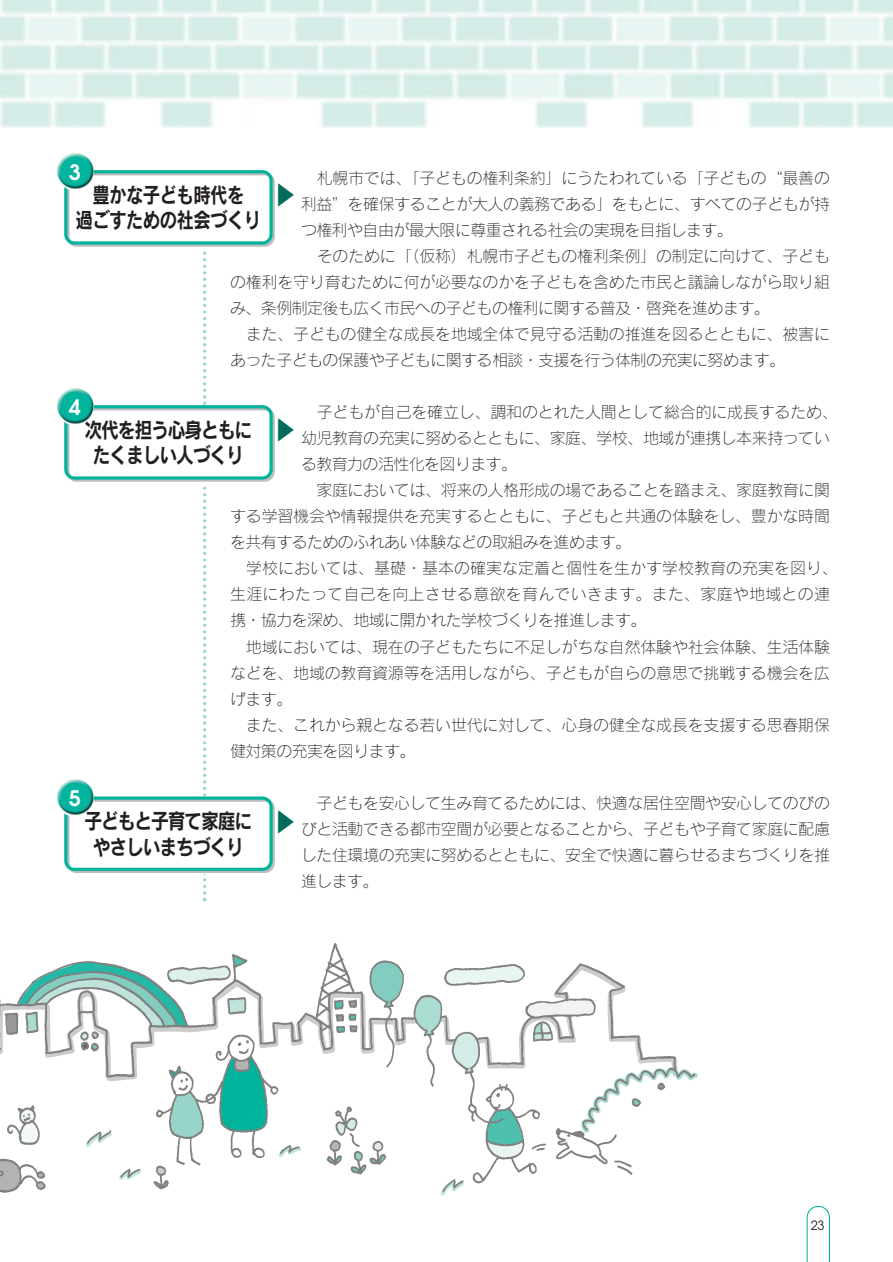
<style>
.page{position:relative;width:893px;height:1262px;background:#fff}
.page>*{position:absolute;margin:0;border:0;box-sizing:border-box;transform-origin:0 0}
.t1{font:21.3px/25.5px "Rodin CID B";letter-spacing:-.07em;color:#231f20;text-align:center;scale:.84 1}
.t2{font:21.3px/25.5px "Rodin CID B";letter-spacing:-.035em;color:#231f20;text-align:center;scale:.82 1}
.t3{font:600 21.3px "Avant Garde";color:#fff}
.t4{font:15.9px/26.1px "Rodin CID L";letter-spacing:-.025em;color:#231f20;text-align:justify}
.t5{font:15.9px/26.1px "Rodin CID L";letter-spacing:.005em;color:#231f20}
.t6{font:12.75px "Avant Garde";color:#231f20}
</style>
<div class="page">
<img style="left:0;top:0;width:892px;height:128px">
<svg style="left:806px;top:1205px;width:24px;height:56px"></svg>
<img style="left:56px;top:778px;width:38px;height:38px;border-radius:50%">
<img style="left:56px;top:152px;width:38px;height:38px;border-radius:50%">
<img style="left:56px;top:387px;width:38px;height:38px;border-radius:50%">
<img style="left:0;top:943px;width:694px;height:253px">
<svg style="left:64px;top:170px;width:211px;height:731px"></svg>
<h1 class="t3" style="left:69px;top:164px;width:13px">3</h1>
<p class="t4" style="left:301px;top:167px;width:530px;text-indent:16px">札幌市では、「子どもの権利条約」にうたわれている「子どもの“最善の利益”を確保することが大人の義務である」をもとに、すべての子どもが持つ権利や自由が最大限に尊重される社会の実現を目指します。</p>
<p class="t4" style="left:230px;top:245px;width:601px;text-indent:87px">そのために「（仮称）札幌市子どもの権利条例」の制定に向けて、子どもの権利を守り育むために何が必要なのかを子どもを含めた市民と議論しながら取り組み、条例制定後も広く市民への子どもの権利に関する普及・啓発を進めます。</p>
<p class="t4" style="left:230px;top:323px;width:601px;text-indent:16px">また、子どもの健全な成長を地域全体で見守る活動の推進を図るとともに、被害にあった子どもの保護や子どもに関する相談・支援を行う体制の充実に努めます。</p>
<p class="t4" style="left:301px;top:401px;width:538px;text-align:left;text-indent:16px">子どもが自己を確立し、調和のとれた人間として総合的に成長するため、幼児教育の充実に努めるとともに、家庭、学校、地域が連携し本来持っている教育力の活性化を図ります。</p>
<p class="t4" style="left:230px;top:479px;width:601px;text-indent:86px">家庭においては、将来の人格形成の場であることを踏まえ、家庭教育に関する学習機会や情報提供を充実するとともに、子どもと共通の体験をし、豊かな時間を共有するためのふれあい体験などの取組みを進めます。</p>
<p class="t5" style="left:230px;top:557px;width:609px;text-indent:16px">学校においては、基礎・基本の確実な定着と個性を生かす学校教育の充実を図り、生涯にわたって自己を向上させる意欲を育んでいきます。また、家庭や地域との連携・協力を深め、地域に開かれた学校づくりを推進します。</p>
<p class="t4" style="left:230px;top:635px;width:601px;text-indent:16px">地域においては、現在の子どもたちに不足しがちな自然体験や社会体験、生活体験などを、地域の教育資源等を活用しながら、子どもが自らの意思で挑戦する機会を広げます。</p>
<p class="t4" style="left:230px;top:713px;width:601px;text-indent:16px">また、これから親となる若い世代に対して、心身の健全な成長を支援する思春期保健対策の充実を図ります。</p>
<p class="t4" style="left:301px;top:792px;width:530px;text-indent:16px">子どもを安心して生み育てるためには、快適な居住空間や安心してのびのびと活動できる都市空間が必要となることから、子どもや子育て家庭に配慮した住環境の充実に努めるとともに、安全で快適に暮らせるまちづくりを推進します。</p>
<h1 class="t2" style="left:75px;top:185px;width:228px">豊かな子ども時代を<br>過ごすための社会づくり</h1>
<h1 class="t3" style="left:69px;top:399px;width:13px">4</h1>
<h1 class="t1" style="left:85px;top:420px;width:201px">次代を担う心身ともにたくましい人づくり</h1>
<h1 class="t3" style="left:69px;top:790px;width:13px">5</h1>
<h1 class="t1" style="left:85px;top:811px;width:201px">子どもと子育て家庭にやさしいまちづくり</h1>
<p class="t6" style="left:810px;top:1220px;width:15px">23</p>
</div>
